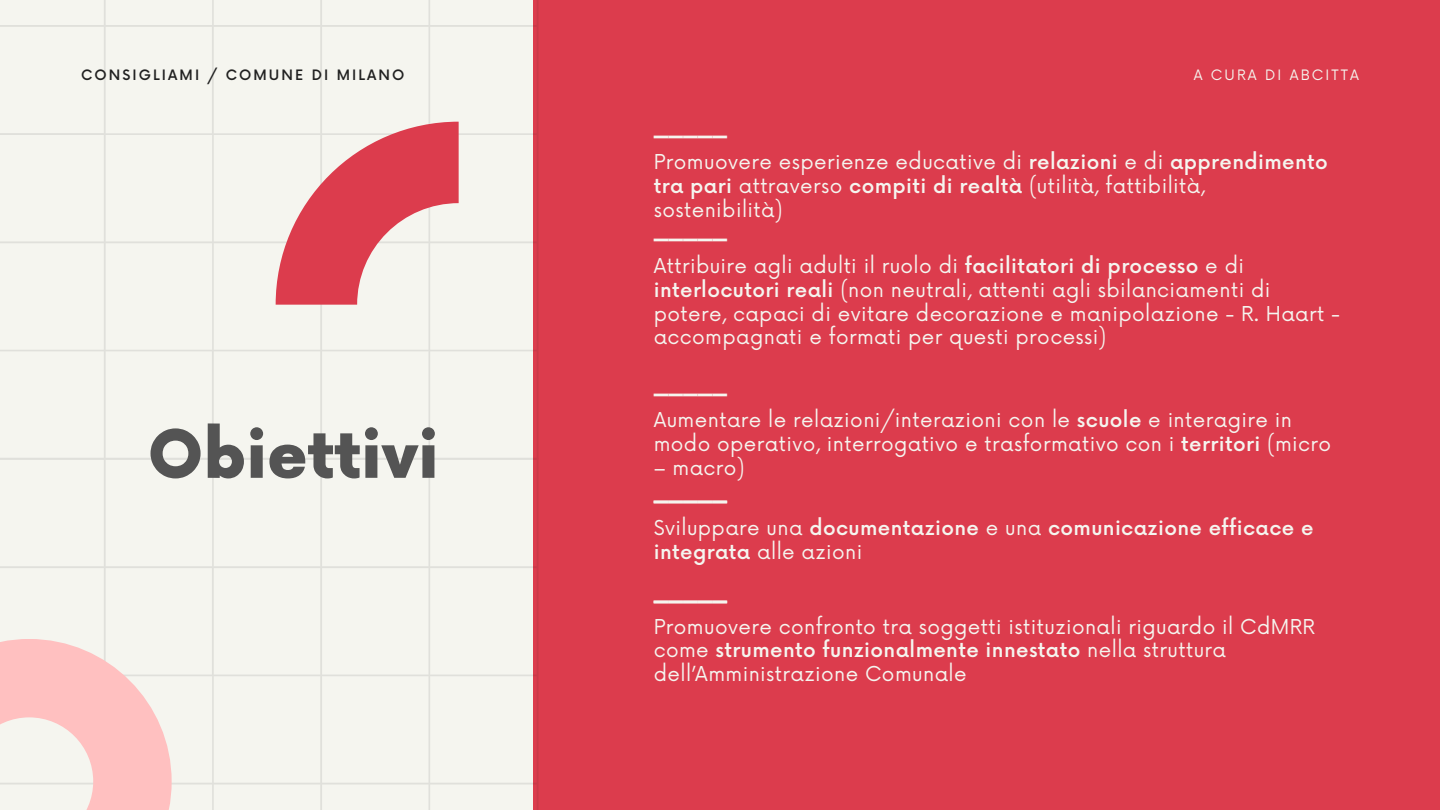
<style>
.page{position:relative;width:1440px;height:810px;background:#fff}
.page>*{position:absolute;margin:0;border:0;box-sizing:border-box;transform-origin:0 0}
.t1{font:900 65px "Now";color:#545454}
.t2{font:700 26px "Glacial Indifference";color:#f5f5ef}
.t3{font:20px/24px "Now";letter-spacing:.02em;color:#f5f5ef}
.t4{font:500 20px/24px "Now";letter-spacing:.02em;color:#f5f5ef}
.t5{font:500 14px "Now";letter-spacing:.15em;color:#202020}
.t6{font:14px "Now";letter-spacing:.15em;color:#f5f5ef}
.s1{font-weight:500}
.s2{font-weight:400}
</style>
<div class="page">
<div style="left:533px;top:0;width:907px;height:810px;background:#dc3c4d"></div>
<div style="left:0;top:0;width:538px;height:458px;background:#f5f5ef"></div>
<div style="left:0;top:458px;width:538px;height:352px;background:#f5f5ef"></div>
<svg style="left:276px;top:122px;width:183px;height:183px"></svg>
<svg style="left:0;top:639px;width:172px;height:171px;fill:#ffc0c0"></svg>
<p class="t5" style="left:81px;top:67px;width:325px">CONSIGLIAMI / COMUNE DI MILANO</p>
<p class="t6" style="left:1194px;top:67px;width:167px">A CURA DI ABCITTA</p>
<h2 class="t2" style="left:654px;top:109px;width:75px">_____</h2>
<p class="t3" style="left:654px;top:151px;width:676px">Promuovere esperienze educative di <span class="s1">relazioni</span> e di <span class="s1">apprendimento tra pari</span> attraverso <span class="s1">compiti di realtà</span> (utilità, fattibilità, sostenibilità)</p>
<p class="t3" style="left:654px;top:255px;width:688px">Attribuire agli adulti il ruolo di <span class="s1">facilitatori di processo</span> e di <span class="s1">interlocutori reali</span> (non neutrali, attenti agli sbilanciamenti di potere, capaci di evitare decorazione e manipolazione - R. Haart - accompagnati e formati per questi processi)</p>
<h2 class="t2" style="left:654px;top:212px;width:75px">_____</h2>
<h1 class="t1" style="left:148px;top:419px;width:293px">Obiettivi</h1>
<h2 class="t2" style="left:654px;top:367px;width:75px">_____</h2>
<p class="t3" style="left:654px;top:409px;width:679px">Aumentare le relazioni/interazioni con le <span class="s1">scuole</span> e interagire in modo operativo, interrogativo e trasformativo con i <span class="s1">territori</span> (micro</p>
<p class="t3" style="left:654px;top:457px;width:92px">– macro)</p>
<p class="t4" style="left:654px;top:517px;width:661px"><span class="s2">Sviluppare una</span> documentazione <span class="s2">e una</span> comunicazione efficace e integrata <span class="s2">alle azioni</span></p>
<h2 class="t2" style="left:654px;top:475px;width:75px">_____</h2>
<h2 class="t2" style="left:654px;top:574px;width:75px">_____</h2>
<p class="t3" style="left:654px;top:616px;width:663px;line-height:23.6px">Promuovere confronto tra soggetti istituzionali riguardo il CdMRR come <span class="s1">strumento funzionalmente innestato</span> nella struttura dell’Amministrazione Comunale</p>
</div>
